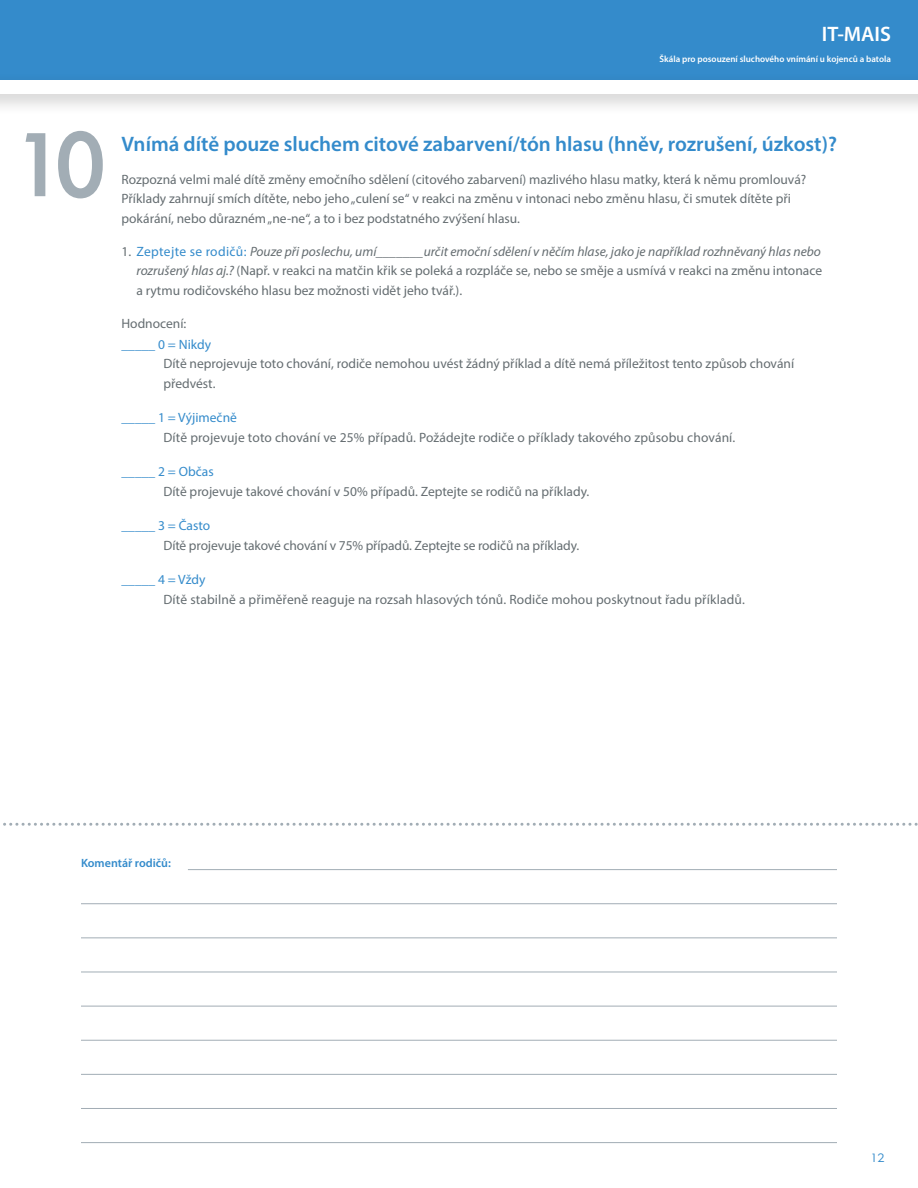
<style>
.page{position:relative;width:918px;height:1188px;background:#fff}
.page>*{position:absolute;margin:0;border:0;box-sizing:border-box;transform-origin:0 0}
.t1{font:500 90px "DH Sans";color:#a2adb5}
.t2{font:600 21px "Myriad Pro";color:#348bcb}
.t3{font:600 21px "Myriad Pro";color:#fff}
.t4{font:13.5px/19.5px "Myriad Pro";color:#656d71}
.t5{font:13.5px "Myriad Pro";color:#348bcb}
.t6{font:600 12px "Myriad Pro";color:#348bcb}
.t7{font:300 12px "DH Sans";color:#348bcb}
.t8{font:600 9px "Myriad Pro";color:#fff}
.s1{color:#348bcb}
.s2{font-style:italic}
</style>
<div class="page">
<div style="left:0;top:0;width:918px;height:85px;background:#348bcb"></div>
<hr style="left:188px;top:869px;width:649px;height:1px;background:#a2adb5">
<hr style="left:81px;top:903px;width:756px;height:1px;background:#a2adb5">
<hr style="left:81px;top:937px;width:756px;height:1px;background:#a2adb5">
<hr style="left:81px;top:972px;width:756px;height:1px;background:#a2adb5">
<hr style="left:81px;top:1006px;width:756px;height:1px;background:#a2adb5">
<hr style="left:81px;top:1040px;width:756px;height:1px;background:#a2adb5">
<hr style="left:81px;top:1074px;width:756px;height:1px;background:#a2adb5">
<hr style="left:81px;top:1108px;width:756px;height:1px;background:#a2adb5">
<hr style="left:81px;top:1142px;width:756px;height:1px;background:#a2adb5">
<svg style="left:3px;top:823px;width:915px;height:3px"></svg>
<div style="left:0;top:71px;width:918px;height:45px;background:#231f20;opacity:.23"></div>
<div style="left:0;top:80px;width:918px;height:14px;background:#fff"></div>
<h2 class="t3" style="left:822px;top:21px;width:71px">IT-MAIS</h2>
<p class="t8" style="left:660px;top:53px;width:233px">Škála pro posouzení sluchového vnímání u kojenců a batola</p>
<h1 class="t1" style="left:12px;top:111px;width:97px">10</h1>
<h2 class="t2" style="left:122px;top:130px;width:717px">Vnímá dítě pouze sluchem citové zabarvení/tón hlasu (hněv, rozrušení, úzkost)?</h2>
<p class="t4" style="left:122px;top:169px;width:686px">Rozpozná velmi malé dítě změny emočního sdělení (citového zabarvení) mazlivého hlasu matky, která k němu promlouvá?<br>Příklady zahrnují smích dítěte, nebo jeho „culení se“ v reakci na změnu v intonaci nebo změnu hlasu, či smutek dítěte při pokárání, nebo důrazném „ne-ne“, a to i bez podstatného zvýšení hlasu.</p>
<p class="t4" style="left:136px;top:241px;width:687px;text-align:justify;text-indent:-15px">1. <span class="s1">Zeptejte se rodičů:</span> <span class="s2">Pouze při poslechu, umí_______určit emoční sdělení v něčím hlase, jako je například rozhněvaný hlas nebo rozrušený hlas aj.?</span> (Např. v reakci na matčin křik se poleká a rozpláče se, nebo se směje a usmívá v reakci na změnu intonace a rytmu rodičovského hlasu bez možnosti vidět jeho tvář.).</p>
<p class="t4" style="left:122px;top:313px;width:66px">Hodnocení:</p>
<p class="t5" style="left:122px;top:336px;width:91px">_____ 0 = Nikdy</p>
<p class="t4" style="left:163px;top:354px;width:632px">Dítě neprojevuje toto chování, rodiče nemohou uvést žádný příklad a dítě nemá příležitost tento způsob chování předvést.</p>
<p class="t5" style="left:122px;top:409px;width:117px">_____ 1 = Výjimečně</p>
<p class="t4" style="left:163px;top:427px;width:573px">Dítě projevuje toto chování ve 25% případů. Požádejte rodiče o příklady takového způsobu chování.</p>
<p class="t5" style="left:122px;top:463px;width:94px">_____ 2 = Občas</p>
<p class="t4" style="left:163px;top:481px;width:427px">Dítě projevuje takové chování v 50% případů. Zeptejte se rodičů na příklady.</p>
<p class="t5" style="left:122px;top:517px;width:90px">_____ 3 = Často</p>
<p class="t4" style="left:163px;top:535px;width:417px">Dítě projevuje takové chování v 75% případů. Zeptejte se rodičů na příklady.</p>
<p class="t5" style="left:122px;top:571px;width:85px">_____ 4 = Vždy</p>
<p class="t4" style="left:163px;top:589px;width:583px">Dítě stabilně a přiměřeně reaguje na rozsah hlasových tónů. Rodiče mohou poskytnout řadu příkladů.</p>
<p class="t6" style="left:81px;top:855px;width:91px">Komentář rodičů:</p>
<p class="t7" style="left:870px;top:1151px;width:16px">12</p>
</div>
